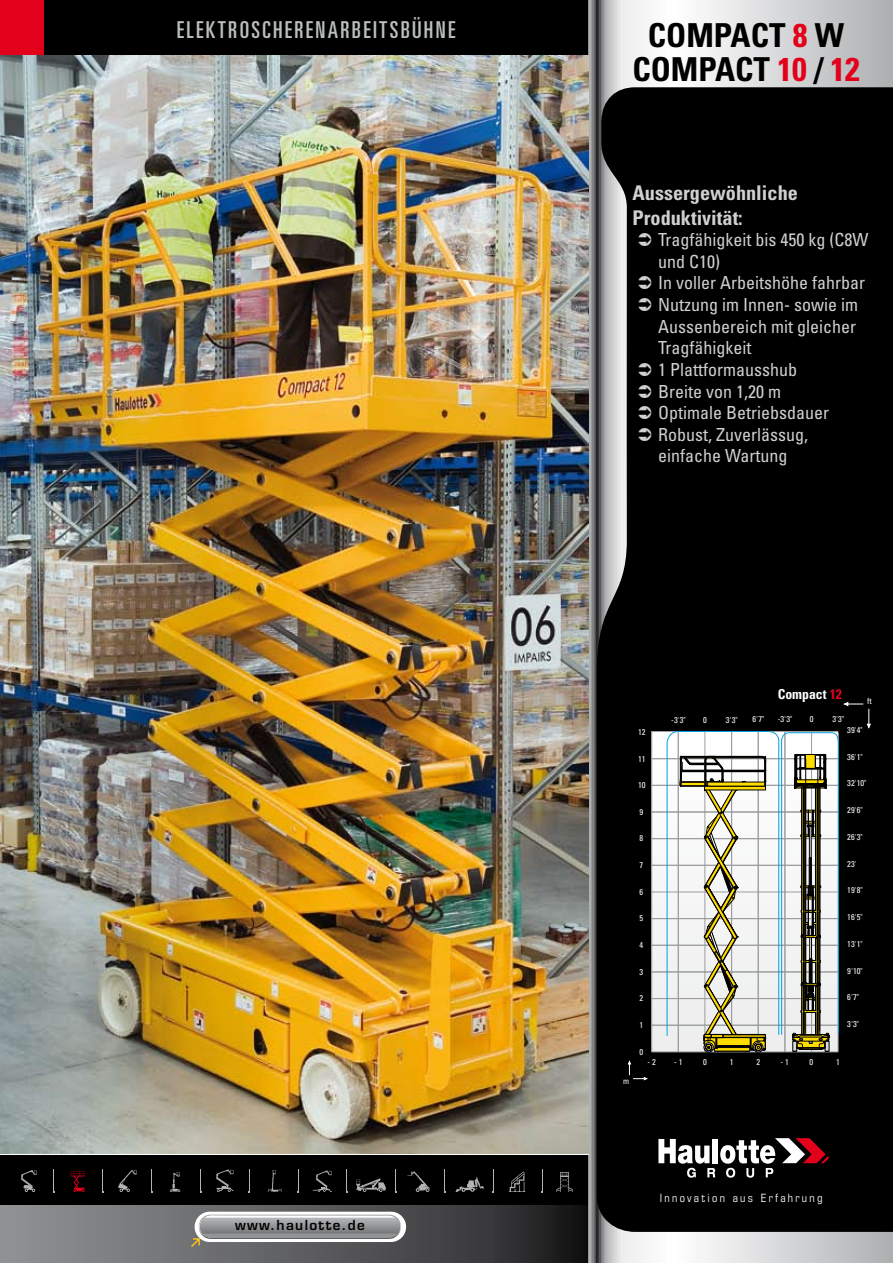
<style>
.page{position:relative;width:893px;height:1263px;background:#000}
.page>*{position:absolute;margin:0;border:0;box-sizing:border-box;transform-origin:0 0}
.t1{font:700 condensed 33px/33px "Univers";color:#000;text-align:center}
.t2{font:ultra-condensed 23.25px "Univers";letter-spacing:.1em;color:#babebe}
.t3{font:700 condensed 20.25px/24.3px "Univers";color:#cfd0d2}
.t4{font:condensed 18px/21.6px "Univers";color:#cfd0d2}
.t5{font:700 condensed 13.8px "Univers";color:#fff}
.t6{font:600 13.5px "Eurostile";letter-spacing:.1em;color:#000}
.t7{font:condensed 11.4px "Eurostile";letter-spacing:.2em;color:#fff}
.t8{font:condensed 8.4px "Univers";color:#fff}
.s1{color:#e2001a}
</style>
<div class="page">
<svg style="left:0;top:1205px;width:586px;height:58px;background:#5b5b5d"></svg>
<div style="left:195px;top:1212px;width:211px;height:30px;background:#fff;border-radius:15px"></div>
<div style="left:199px;top:1214px;width:202px;height:25px;background:#dadbdb;border-radius:12px"></div>
<svg style="left:191px;top:1215px;width:209px;height:32px;background:#9c9d9e"></svg>
<div style="left:0;top:0;width:43px;height:56px;background:#e2001a"></div>
<svg style="left:588px;top:0;width:305px;height:1263px"></svg>
<div style="left:651px;top:731px;width:187px;height:14px;background:#fff"></div>
<div style="left:651px;top:745px;width:187px;height:13px;background:#fefefe"></div>
<svg style="left:652px;top:759px;width:14px;height:11px"></svg>
<div style="left:651px;top:770px;width:187px;height:13px;background:#fdfdfd"></div>
<svg style="left:652px;top:783px;width:14px;height:12px"></svg>
<div style="left:651px;top:795px;width:187px;height:13px;background:#fbfbfc"></div>
<svg style="left:652px;top:808px;width:14px;height:12px"></svg>
<div style="left:651px;top:820px;width:187px;height:13px;background:#fafafa"></div>
<svg style="left:652px;top:833px;width:14px;height:12px"></svg>
<div style="left:651px;top:845px;width:187px;height:13px;background:#f8f9f9"></div>
<svg style="left:652px;top:858px;width:14px;height:12px"></svg>
<div style="left:651px;top:870px;width:187px;height:13px;background:#f7f7f7"></div>
<svg style="left:652px;top:883px;width:14px;height:12px"></svg>
<div style="left:651px;top:895px;width:187px;height:13px;background:#f6f6f6"></div>
<div style="left:651px;top:908px;width:187px;height:12px;background:#f5f5f5"></div>
<div style="left:651px;top:920px;width:187px;height:13px;background:#f4f4f5"></div>
<div style="left:651px;top:933px;width:187px;height:12px;background:#f3f4f4"></div>
<div style="left:651px;top:945px;width:187px;height:13px;background:#f3f3f3"></div>
<div style="left:651px;top:958px;width:187px;height:12px;background:#f2f2f3"></div>
<svg style="left:652px;top:970px;width:14px;height:13px"></svg>
<div style="left:651px;top:983px;width:187px;height:12px;background:#f0f1f1"></div>
<svg style="left:652px;top:995px;width:14px;height:13px"></svg>
<div style="left:651px;top:1008px;width:187px;height:12px;background:#efeff0"></div>
<svg style="left:652px;top:1020px;width:14px;height:13px"></svg>
<div style="left:651px;top:1033px;width:187px;height:13px;background:#eee"></div>
<div style="left:651px;top:1046px;width:187px;height:6px;background:#ededee"></div>
<hr style="left:652px;top:892px;width:186px;height:1px;background:#9c9d9f">
<hr style="left:652px;top:731px;width:186px;height:1px;background:#9c9d9f">
<hr style="left:652px;top:758px;width:186px;height:1px;background:#9c9d9f">
<hr style="left:652px;top:1025px;width:186px;height:1px;background:#9c9d9f">
<hr style="left:652px;top:998px;width:186px;height:1px;background:#9c9d9f">
<hr style="left:652px;top:972px;width:186px;height:1px;background:#9c9d9f">
<hr style="left:652px;top:945px;width:186px;height:1px;background:#9c9d9f">
<hr style="left:652px;top:918px;width:186px;height:1px;background:#9c9d9f">
<hr style="left:652px;top:838px;width:186px;height:1px;background:#9c9d9f">
<hr style="left:652px;top:865px;width:186px;height:1px;background:#9c9d9f">
<hr style="left:785px;top:732px;width:1px;height:320px;background:#9c9d9f">
<hr style="left:678px;top:732px;width:1px;height:320px;background:#9c9d9f">
<hr style="left:652px;top:812px;width:186px;height:1px;background:#9c9d9f">
<hr style="left:652px;top:785px;width:186px;height:1px;background:#9c9d9f">
<hr style="left:651px;top:732px;width:1px;height:320px;background:#9c9d9f">
<hr style="left:652px;top:1052px;width:186px;height:1px;background:#9c9d9f">
<hr style="left:838px;top:732px;width:1px;height:320px;background:#9c9d9f">
<svg style="left:792px;top:1036px;width:37px;height:16px"></svg>
<svg style="left:680px;top:1036px;width:87px;height:16px"></svg>
<svg style="left:666px;top:731px;width:174px;height:305px"></svg>
<svg style="left:627px;top:1059px;width:22px;height:22px"></svg>
<svg style="left:843px;top:702px;width:28px;height:26px"></svg>
<img style="left:0;top:56px;width:588px;height:1098px">
<svg style="left:455px;top:1177px;width:29px;height:15px"></svg>
<svg style="left:356px;top:1178px;width:30px;height:14px"></svg>
<svg style="left:313px;top:1170px;width:19px;height:22px"></svg>
<svg style="left:118px;top:1170px;width:19px;height:22px"></svg>
<svg style="left:71px;top:1171px;width:14px;height:21px"></svg>
<svg style="left:21px;top:1170px;width:16px;height:22px"></svg>
<svg style="left:407px;top:1171px;width:23px;height:21px"></svg>
<svg style="left:267px;top:1170px;width:15px;height:22px"></svg>
<svg style="left:170px;top:1172px;width:10px;height:20px"></svg>
<svg style="left:53px;top:1169px;width:2px;height:24px"></svg>
<svg style="left:151px;top:1169px;width:2px;height:24px"></svg>
<svg style="left:102px;top:1169px;width:2px;height:24px"></svg>
<svg style="left:556px;top:1172px;width:17px;height:20px"></svg>
<svg style="left:509px;top:1171px;width:16px;height:21px"></svg>
<svg style="left:216px;top:1169px;width:18px;height:23px"></svg>
<svg style="left:200px;top:1169px;width:1px;height:24px"></svg>
<svg style="left:297px;top:1169px;width:2px;height:24px"></svg>
<svg style="left:249px;top:1169px;width:1px;height:24px"></svg>
<svg style="left:346px;top:1169px;width:2px;height:24px"></svg>
<svg style="left:395px;top:1169px;width:2px;height:24px"></svg>
<svg style="left:444px;top:1169px;width:1px;height:24px"></svg>
<svg style="left:493px;top:1169px;width:1px;height:24px"></svg>
<svg style="left:541px;top:1169px;width:2px;height:24px"></svg>
<svg style="left:639px;top:233px;width:12px;height:13px"></svg>
<svg style="left:639px;top:276px;width:12px;height:13px"></svg>
<svg style="left:639px;top:298px;width:12px;height:13px"></svg>
<svg style="left:639px;top:363px;width:12px;height:13px"></svg>
<svg style="left:639px;top:384px;width:12px;height:13px"></svg>
<svg style="left:639px;top:406px;width:12px;height:13px"></svg>
<svg style="left:639px;top:427px;width:12px;height:14px"></svg>
<p class="t2" style="left:177px;top:16px;width:280px">ELEKTROSCHERENARBEITSBÜHNE</p>
<h1 class="t1" style="left:632px;top:19px;width:229px">COMPACT <span class="s1">8</span> W<br>COMPACT <span class="s1">10</span> / <span class="s1">12</span></h1>
<p class="t3" style="left:632px;top:181px;width:167px">Aussergewöhnliche<br>Produktivität:</p>
<p class="t4" style="left:658px;top:229px;width:212px">Tragfähigkeit bis 450 kg (C8W und C10)<br>In voller Arbeitshöhe fahrbar<br>Nutzung im Innen- sowie im<br>Aussenbereich mit gleicher<br>Tragfähigkeit<br>1 Plattformausshub<br>Breite von 1,20 m<br>Optimale Betriebsdauer<br>Robust, Zuverlässug, einfache Wartung</p>
<p class="t6" style="left:235px;top:1217px;width:131px">www.haulotte.de</p>
<p class="t8" style="left:623px;top:1076px;width:8px">m</p>
<p class="t8" style="left:638px;top:726px;width:9px">12</p>
<p class="t8" style="left:638px;top:753px;width:9px">11</p>
<p class="t8" style="left:638px;top:780px;width:9px">10</p>
<p class="t8" style="left:640px;top:806px;width:5px">9</p>
<p class="t8" style="left:640px;top:833px;width:5px">8</p>
<p class="t8" style="left:640px;top:860px;width:5px">7</p>
<p class="t8" style="left:640px;top:886px;width:5px">6</p>
<p class="t8" style="left:640px;top:913px;width:5px">5</p>
<p class="t8" style="left:640px;top:940px;width:5px">4</p>
<p class="t8" style="left:640px;top:966px;width:5px">3</p>
<p class="t8" style="left:640px;top:993px;width:5px">2</p>
<p class="t8" style="left:640px;top:1020px;width:5px">1</p>
<p class="t8" style="left:640px;top:1046px;width:5px">0</p>
<p class="t8" style="left:647px;top:1056px;width:10px">- 2</p>
<p class="t8" style="left:671px;top:714px;width:16px">-3'3"</p>
<p class="t8" style="left:703px;top:714px;width:5px">0</p>
<p class="t8" style="left:726px;top:714px;width:13px">3'3"</p>
<p class="t5" style="left:778px;top:685px;width:66px">Compact <span class="s1">12</span></p>
<p class="t8" style="left:752px;top:714px;width:13px">6'7"</p>
<p class="t8" style="left:778px;top:714px;width:16px">-3'3"</p>
<p class="t8" style="left:810px;top:714px;width:5px">0</p>
<p class="t8" style="left:832px;top:714px;width:13px">3'3"</p>
<p class="t8" style="left:867px;top:695px;width:6px">ft</p>
<p class="t8" style="left:847px;top:724px;width:17px">39'4"</p>
<p class="t8" style="left:847px;top:751px;width:17px">36'1"</p>
<p class="t8" style="left:847px;top:778px;width:21px">32'10"</p>
<p class="t8" style="left:847px;top:805px;width:17px">29'6"</p>
<p class="t8" style="left:847px;top:831px;width:17px">26'3"</p>
<p class="t8" style="left:847px;top:858px;width:11px">23'</p>
<p class="t8" style="left:847px;top:885px;width:17px">19'8"</p>
<p class="t8" style="left:847px;top:912px;width:17px">16'5"</p>
<p class="t8" style="left:847px;top:939px;width:17px">13'1"</p>
<p class="t8" style="left:847px;top:965px;width:17px">9'10"</p>
<p class="t8" style="left:847px;top:992px;width:13px">6'7"</p>
<p class="t8" style="left:847px;top:1019px;width:13px">3'3"</p>
<p class="t8" style="left:674px;top:1056px;width:10px">- 1</p>
<p class="t8" style="left:703px;top:1056px;width:5px">0</p>
<p class="t8" style="left:730px;top:1056px;width:5px">1</p>
<p class="t8" style="left:756px;top:1056px;width:5px">2</p>
<p class="t8" style="left:781px;top:1056px;width:10px">-1</p>
<p class="t8" style="left:810px;top:1056px;width:5px">0</p>
<p class="t8" style="left:836px;top:1056px;width:5px">1</p>
<p class="t7" style="left:660px;top:1191px;width:164px">Innovation aus Erfahrung</p>
</div>
